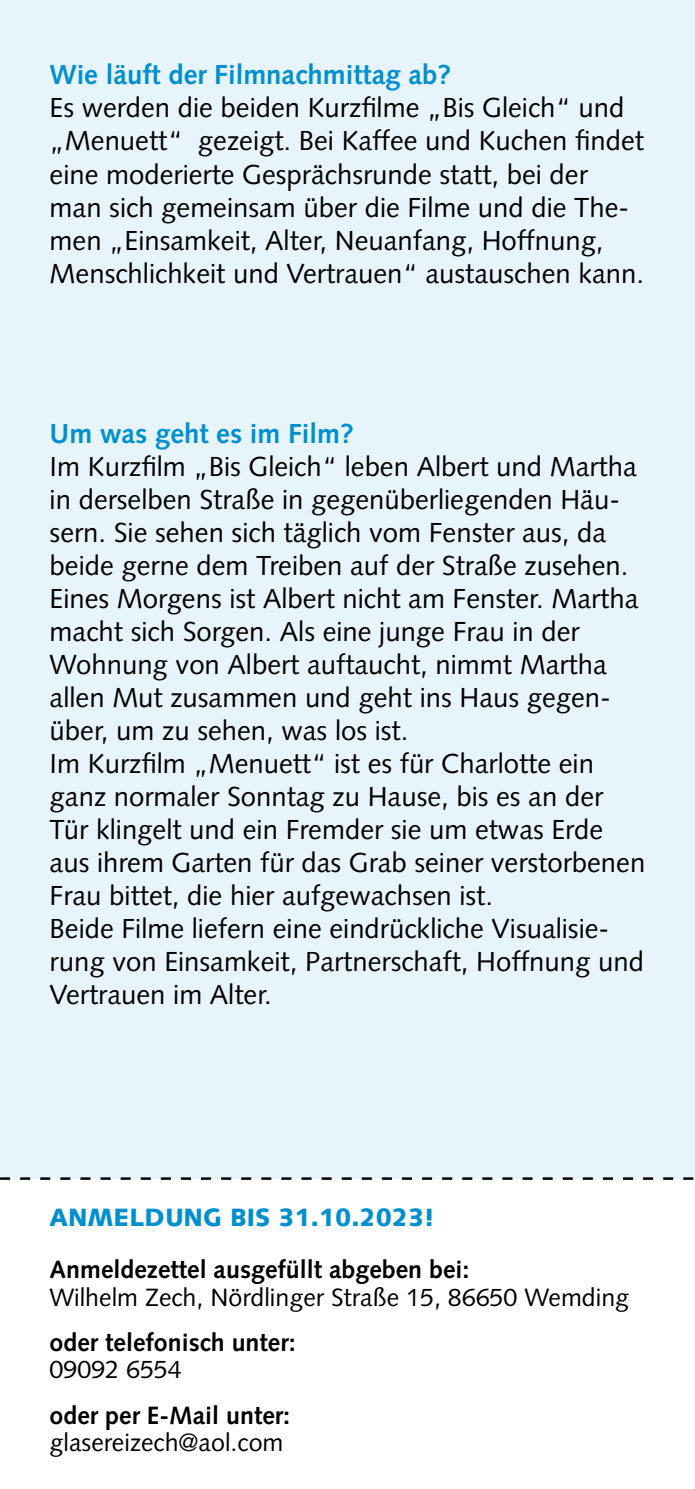
<style>
.page{position:relative;width:695px;height:1489px;background:#fff}
.page>*{position:absolute;margin:0;border:0;box-sizing:border-box;transform-origin:0 0}
.t1{font:27.5px/33px "Syntax LT Std";color:#000}
.t2{font:700 27.5px "Syntax LT Std";color:#008fcf}
.t3{font:700 25px "Syntax LT Std";color:#000}
.t4{font:25px "Syntax LT Std";color:#000}
.t5{font:900 25px "Syntax LT Std";color:#008fcf}
</style>
<div class="page">
<div style="left:0;top:0;width:694px;height:1178px;background:#e8f4fc"></div>
<svg style="left:0;top:1177px;width:694px;height:2px"></svg>
<p class="t2" style="left:50px;top:59px;width:403px">Wie läuft der Filmnachmittag ab?</p>
<p class="t1" style="left:50px;top:91px;width:596px">Es werden die beiden Kurzfilme „Bis Gleich“ und „Menuett“ gezeigt. Bei Kaffee und Kuchen findet eine moderierte Gesprächsrunde statt, bei der man sich gemeinsam über die Filme und die The&shy;men „Einsamkeit, Alter, Neuanfang, Hoffnung, Menschlichkeit und Vertrauen“ austauschen kann.</p>
<p class="t2" style="left:50px;top:418px;width:305px">Um was geht es im Film?</p>
<p class="t1" style="left:50px;top:450px;width:597px">Im Kurzfilm „Bis Gleich“ leben Albert und Martha in derselben Straße in gegenüberliegenden Häu&shy;sern. Sie sehen sich täglich vom Fenster aus, da beide gerne dem Treiben auf der Straße zusehen.<br>Eines Morgens ist Albert nicht am Fenster. Martha macht sich Sorgen. Als eine junge Frau in der Wohnung von Albert auftaucht, nimmt Martha allen Mut zusammen und geht ins Haus gegen&shy;über, um zu sehen, was los ist.<br>Im Kurzfilm „Menuett“ ist es für Charlotte ein ganz normaler Sonntag zu Hause, bis es an der Tür klingelt und ein Fremder sie um etwas Erde aus ihrem Garten für das Grab seiner verstorbenen Frau bittet, die hier aufgewachsen ist.<br>Beide Filme liefern eine eindrückliche Visualisie&shy;rung von Einsamkeit, Partnerschaft, Hoffnung und Vertrauen im Alter.</p>
<p class="t5" style="left:50px;top:1202px;width:386px">ANMELDUNG BIS 31.10.2023!</p>
<p class="t3" style="left:50px;top:1255px;width:421px">Anmeldezettel ausgefüllt abgeben bei:</p>
<p class="t4" style="left:50px;top:1282px;width:581px">Wilhelm Zech, Nördlinger Straße 15, 86650 Wemding</p>
<p class="t3" style="left:50px;top:1327px;width:247px">oder telefonisch unter:</p>
<p class="t4" style="left:50px;top:1354px;width:134px">09092 6554</p>
<p class="t3" style="left:50px;top:1400px;width:242px">oder per E-Mail unter:</p>
<p class="t4" style="left:50px;top:1427px;width:235px">glasereizech@aol.com</p>
</div>
